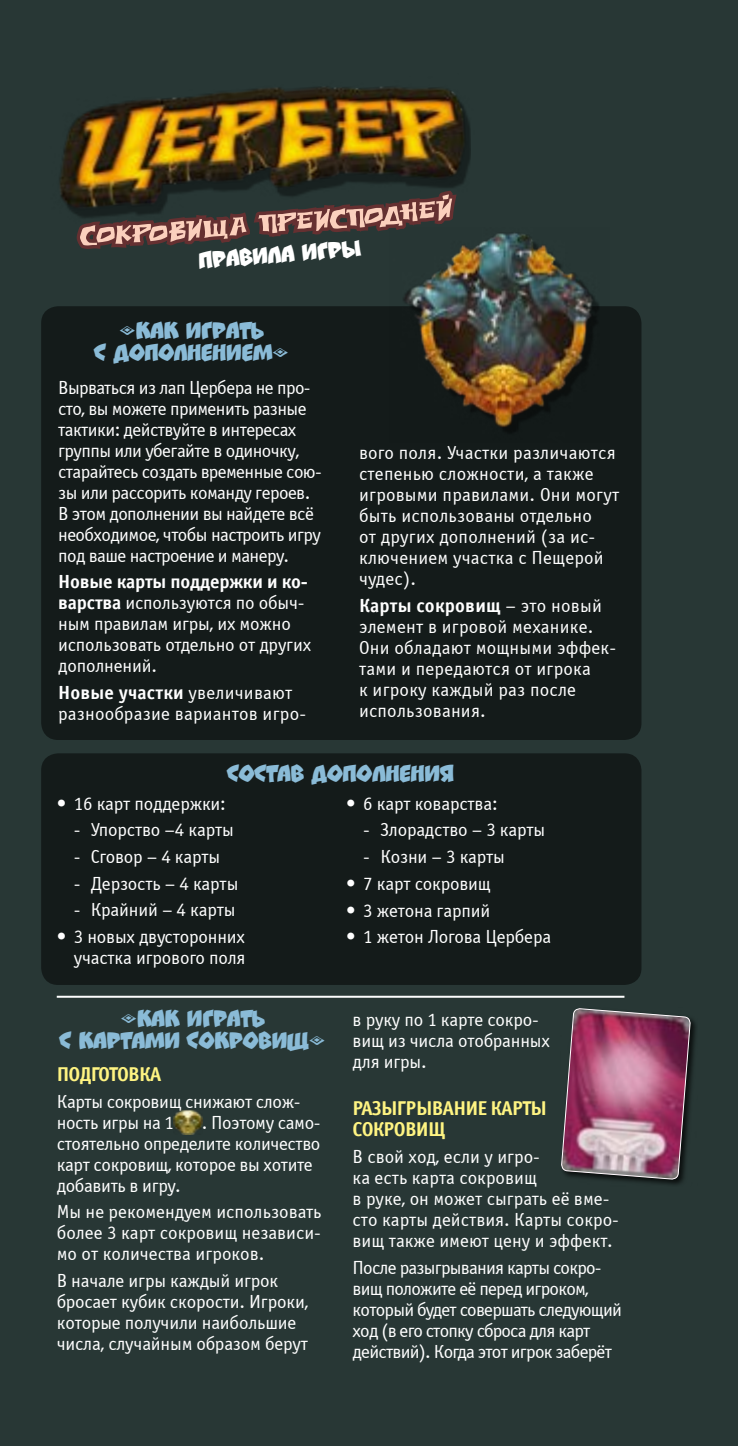
<style>
.page{position:relative;width:738px;height:1446px;background:#fff}
.page>*{position:absolute;margin:0;border:0;box-sizing:border-box;transform-origin:0 0}
.t1{font:22px/22px "AA Clobberin Time Smooth";color:#8abbd7}
.t2{font:22px "AA Clobberin Time Smooth";color:#fff}
.t3{font:700 20px/21px "Officina Sans Win C";letter-spacing:-.04em;color:#fff482}
.t4{font:19px/21px "Officina Sans Win C";letter-spacing:-.01em;color:#fff}
.t5{font:19px/21px "Officina Sans Win C";letter-spacing:.01em;color:#fff}
.t6{font:19px/21px "Officina Sans Win C";letter-spacing:-.03em;color:#fff}
.t7{font:19px/21px "Officina Sans Win C";letter-spacing:-.04em;color:#fff}
.s1{font-weight:700}
</style>
<div class="page">
<div style="left:0;top:0;width:737px;height:1446px;background:#283735"></div>
<div style="left:41px;top:306px;width:600px;height:434px;background:#141b1a;border-radius:17px"></div>
<div style="left:41px;top:753px;width:600px;height:232px;background:#141b1a;border-radius:17px"></div>
<img style="left:59px;top:87px;width:412px;height:127px">
<img style="left:173px;top:1110px;width:29px;height:24px">
<div style="left:559px;top:1007px;width:138px;height:179px;background:#000;opacity:.75"></div>
<img style="left:560px;top:1008px;width:130px;height:171px">
<hr style="left:57px;top:996px;width:567px;height:2px;background:#fff">
<img style="left:403px;top:233px;width:196px;height:199px">
<svg style="left:76px;top:190px;width:380px;height:59px"></svg>
<p class="t2" style="left:197px;top:248px;width:164px;rotate:-5deg">правила игры</p>
<p class="t1" style="left:94px;top:319px;width:179px;text-indent:42px">Как играть с дополнением</p>
<p class="t6" style="left:58px;top:377px;width:265px">Вырваться из лап Цербера не про&shy;сто, вы можете применить разные тактики: действуйте в интересах группы или убегайте в одиночку, старайтесь создать временные сою&shy;зы или рассорить команду героев.<br>В этом дополнении вы найдете всё необходимое, чтобы настроить игру под ваше настроение и манеру.</p>
<p class="t4" style="left:58px;top:572px;width:254px"><span class="s1">Новые карты поддержки и ко&shy;варства</span> используются по обыч&shy;ным правилам игры, их можно использовать отдельно от других дополнений.</p>
<p class="t5" style="left:58px;top:682px;width:249px"><span class="s1">Новые участки</span> увеличивают разнообразие вариантов игро-</p>
<p class="t5" style="left:359px;top:442px;width:261px">вого поля. Участки различаются степенью сложности, а также игровыми правилами. Они могут быть использованы отдельно<br>от других дополнений (за ис&shy;ключением участка с Пещерой чудес).</p>
<p class="t5" style="left:359px;top:595px;width:258px"><span class="s1">Карты сокровищ</span> – это новый элемент в игровой механике.<br>Они обладают мощными эффек&shy;тами и передаются от игрока<br>к игроку каждый раз после использования.</p>
<p class="t1" style="left:227px;top:761px;width:228px">состав дополнения</p>
<p class="t4" style="left:57px;top:793px;width:170px">• 16 карт поддержки:</p>
<p class="t4" style="left:74px;top:820px;width:161px">- Упорство –4 карты</p>
<p class="t4" style="left:74px;top:846px;width:148px">- Сговор – 4 карты</p>
<p class="t4" style="left:74px;top:873px;width:166px">- Дерзость – 4 карты</p>
<p class="t4" style="left:74px;top:900px;width:163px">- Крайний – 4 карты</p>
<p class="t4" style="left:57px;top:926px;width:190px;text-align:right">• 3 новых двусторонних участка игрового поля</p>
<p class="t1" style="left:60px;top:1006px;width:250px;text-indent:77px">Как играть<br>с картами сокровищ</p>
<p class="t3" style="left:57px;top:1064px;width:106px">ПОДГОТОВКА</p>
<p class="t4" style="left:57px;top:1091px;width:245px">Карты сокровищ снижают слож&shy;ность игры на 1</p>
<p class="t4" style="left:57px;top:1112px;width:265px;text-indent:145px">. Поэтому само&shy;стоятельно определите количество карт сокровищ, которое вы хотите добавить в игру.</p>
<p class="t4" style="left:57px;top:1202px;width:266px;text-align:justify">Мы не рекомендуем использовать более 3 карт сокровищ независи&shy;мо от количества игроков.</p>
<p class="t4" style="left:57px;top:1270px;width:253px">В начале игры каждый игрок бросает кубик скорости. Игроки, которые получили наибольшие числа, случайным образом берут</p>
<p class="t4" style="left:346px;top:793px;width:153px">• 6 карт коварства:</p>
<p class="t4" style="left:363px;top:820px;width:183px">- Злорадство – 3 карты</p>
<p class="t4" style="left:363px;top:846px;width:143px">- Козни – 3 карты</p>
<p class="t4" style="left:346px;top:873px;width:146px">• 7 карт сокровищ</p>
<p class="t4" style="left:346px;top:900px;width:145px">• 3 жетона гарпий</p>
<p class="t4" style="left:346px;top:926px;width:206px">• 1 жетон Логова Цербера</p>
<p class="t4" style="left:352px;top:1009px;width:199px">в руку по 1 карте сокро&shy;вищ из числа отобранных для игры.</p>
<p class="t3" style="left:352px;top:1098px;width:195px">РАЗЫГРЫВАНИЕ КАРТЫ<br>СОКРОВИЩ</p>
<p class="t4" style="left:352px;top:1146px;width:268px">В свой ход, если у игро-<br>ка есть карта сокровищ<br>в руке, он может сыграть её вме&shy;сто карты действия. Карты сокро&shy;вищ также имеют цену и эффект.</p>
<p class="t7" style="left:352px;top:1257px;width:270px">После разыгрывания карты сокро&shy;вищ положите её перед игроком, который будет совершать следующий ход (в его стопку сброса для карт действий). Когда этот игрок заберёт</p>
</div>
